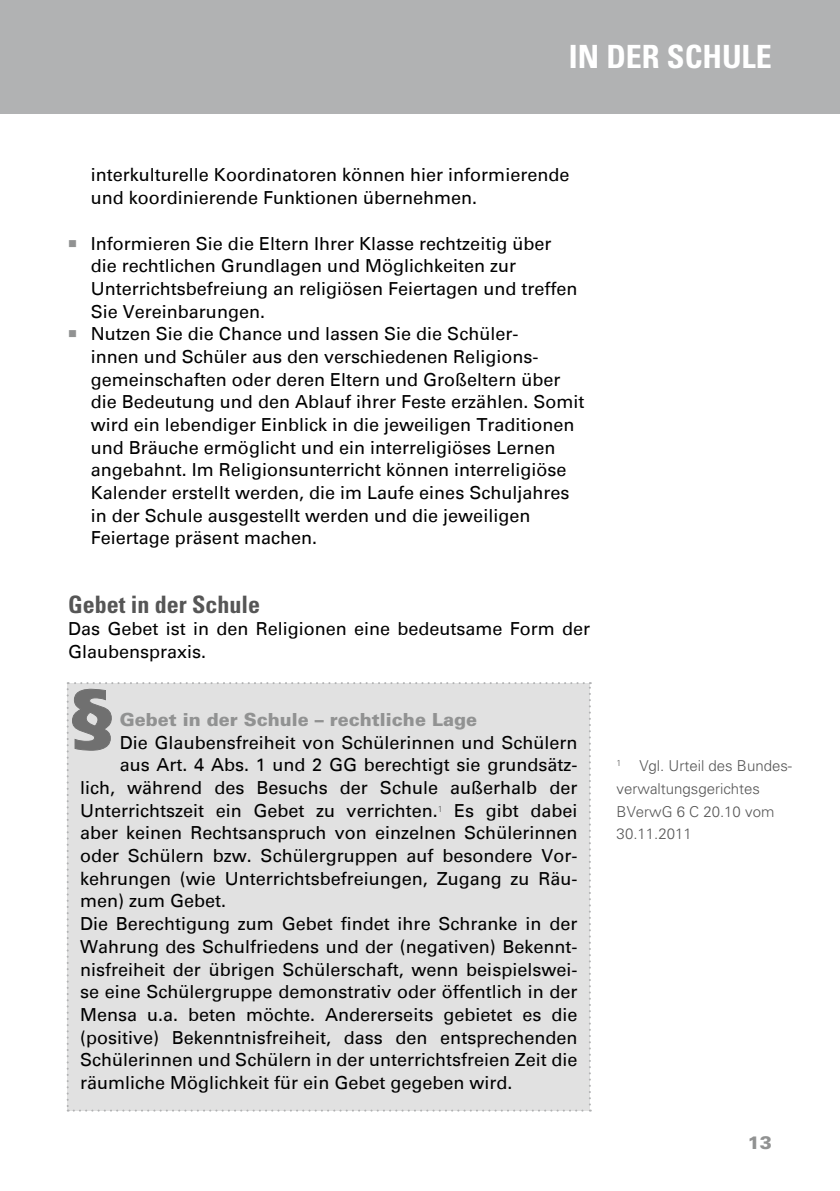
<style>
.page{position:relative;width:840px;height:1191px;background:#fff}
.page>*{position:absolute;margin:0;border:0;box-sizing:border-box;transform-origin:0 0}
.t1{font:900 80px "Univers LT";color:#000}
.t2{font:700 condensed 32px "Univers LT";color:#fff}
.t3{font:700 condensed 24px "Univers LT";color:#565656}
.t4{font:18px/22.6px "Univers LT";color:#000}
.t5{font:900 18px "Univers LT";color:#919292}
.t6{font:300 15px/22.6px "Univers LT";color:#565656}
.s1{color:#919292}
</style>
<div class="page">
<div style="left:0;top:0;width:839px;height:113px;background:#b1b2b3"></div>
<div style="left:67px;top:682px;width:523px;height:429px;background:#e1e1e1"></div>
<h2 class="t2" style="left:568px;top:37px;width:204px">In der schule</h2>
<p class="t4" style="left:91px;top:164px;width:480px">interkulturelle Koordinatoren können hier informierende und koordinierende Funktionen übernehmen.</p>
<p class="t4" style="left:91px;top:232px;width:488px;text-indent:-23px"><span class="s1">■</span> Informieren Sie die Eltern Ihrer Klasse rechtzeitig über die rechtlichen Grundlagen und Möglichkeiten zur Unterrichtsbefreiung an religiösen Feiertagen und treffen Sie Vereinbarungen.</p>
<p class="t4" style="left:91px;top:323px;width:495px;text-indent:-23px"><span class="s1">■</span> Nutzen Sie die Chance und lassen Sie die Schüler-<br>innen und Schüler aus den verschiedenen Religions&shy;gemeinschaften oder deren Eltern und Großeltern über die Bedeutung und den Ablauf ihrer Feste erzählen. Somit wird ein lebendiger Einblick in die jeweiligen Traditionen und Bräuche ermöglicht und ein interreligiöses Lernen angebahnt. Im Religionsunterricht können interreligiöse Kalender erstellt werden, die im Laufe eines Schuljahres in der Schule ausgestellt werden und die jeweiligen Feiertage präsent machen.</p>
<h3 class="t3" style="left:68px;top:589px;width:193px">Gebet in der Schule</h3>
<p class="t4" style="left:68px;top:617px;width:523px">Das Gebet ist in den Religionen eine bedeutsame Form der<br>Glaubenspraxis.</p>
<h1 class="t1" style="left:65px;top:669px;width:55px">§</h1>
<p class="t5" style="left:120px;top:708px;width:358px">Gebet in der Schule – rechtliche Lage</p>
<p class="t4" style="left:120px;top:731px;width:459px">Die Glaubensfreiheit von Schülerinnen und Schülern</p>
<p class="t4" style="left:120px;top:753px;width:459px">aus Art. 4 Abs. 1 und 2 GG berechtigt sie grundsätz-</p>
<p class="t4" style="left:80px;top:776px;width:498px">lich, während des Besuchs der Schule außerhalb der</p>
<p class="t4" style="left:80px;top:799px;width:498px">Unterrichtszeit ein Gebet zu verrichten.<sup>1</sup> Es gibt dabei</p>
<p class="t4" style="left:80px;top:821px;width:498px">aber keinen Rechtsanspruch von einzelnen Schülerinnen</p>
<p class="t4" style="left:80px;top:844px;width:498px">oder Schülern bzw. Schülergruppen auf besondere Vor-</p>
<p class="t4" style="left:80px;top:867px;width:498px">kehrungen (wie Unterrichtsbefreiungen, Zugang zu Räu-</p>
<p class="t4" style="left:80px;top:890px;width:147px">men) zum Gebet.</p>
<p class="t4" style="left:80px;top:912px;width:498px">Die Berechtigung zum Gebet findet ihre Schranke in der</p>
<p class="t4" style="left:80px;top:935px;width:498px">Wahrung des Schulfriedens und der (negativen) Bekennt-</p>
<p class="t4" style="left:80px;top:958px;width:498px">nisfreiheit der übrigen Schülerschaft, wenn beispielswei-</p>
<p class="t4" style="left:80px;top:980px;width:498px">se eine Schülergruppe demonstrativ oder öffentlich in der</p>
<p class="t4" style="left:80px;top:1003px;width:498px">Mensa u.a. beten möchte. Andererseits gebietet es die</p>
<p class="t4" style="left:80px;top:1026px;width:498px">(positive) Bekenntnisfreiheit, dass den entsprechenden</p>
<p class="t4" style="left:80px;top:1048px;width:498px">Schülerinnen und Schülern in der unterrichtsfreien Zeit die</p>
<p class="t4" style="left:80px;top:1071px;width:434px">räumliche Möglichkeit für ein Gebet gegeben wird.</p>
<p class="t6" style="left:616px;top:754px;width:177px"><sup>1</sup> Vgl. Urteil des Bundes&shy;verwaltungsgerichtes<br>BVerwG 6 C 20.10 vom<br>30.11.2011</p>
<p class="t5" style="left:747px;top:1130px;width:26px">13</p>
</div>
